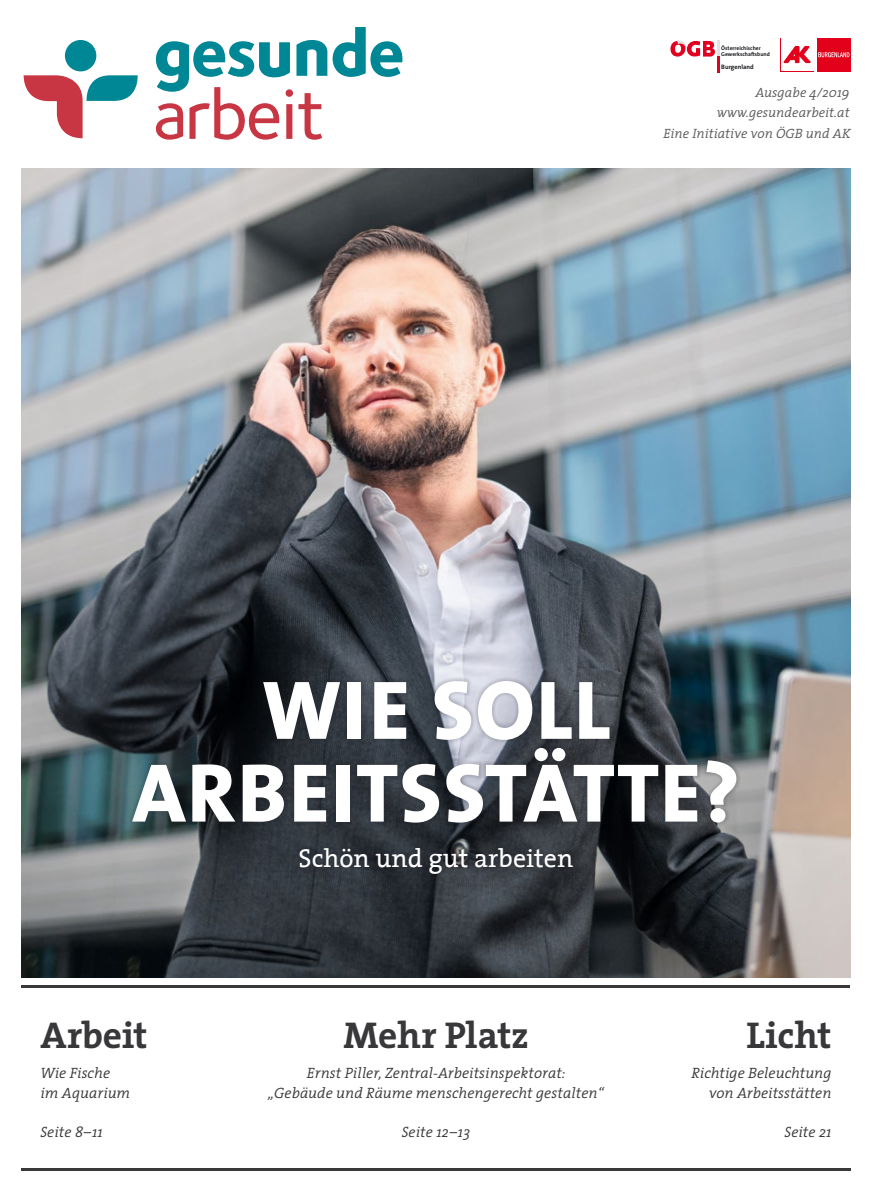
<style>
.page{position:relative;width:872px;height:1191px;background:#fff}
.page>*{position:absolute;margin:0;border:0;box-sizing:border-box;transform-origin:0 0}
.t1{font:800 84px/82.8px "The Sans";letter-spacing:.02em;color:#fff;text-align:center}
.t2{font:700 37.5px "The Serif";letter-spacing:-.01em;color:#38373a}
.t3{font:25.95px "The Serif";color:#fff}
.t4{font:italic 300 15px/19.5px "The Serif";letter-spacing:.005em;color:#38373a;text-align:center}
.t5{font:italic 300 13.5px/20.2px "The Serif";letter-spacing:.005em;color:#58585a;text-align:right}
.t6{font:700 6.45px "The Sans";color:#1a171c}
.t7{font:700 5.55px "The Sans";color:#1a171c}
</style>
<div class="page">
<svg style="left:156px;top:27px;width:246px;height:113px"></svg>
<svg style="left:24px;top:75px;width:114px;height:63px"></svg>
<div style="left:65px;top:40px;width:31px;height:31px;background:#008795;border-radius:50%"></div>
<svg style="left:780px;top:38px;width:1px;height:33px"></svg>
<svg style="left:784px;top:46px;width:26px;height:17px"></svg>
<div style="left:817px;top:38px;width:33px;height:33px;background:#e2001a"></div>
<svg style="left:818px;top:52px;width:31px;height:5px"></svg>
<svg style="left:670px;top:41px;width:15px;height:16px"></svg>
<div style="left:675px;top:45px;width:6px;height:8px;background:#fff;border-radius:50%"></div>
<svg style="left:677px;top:40px;width:42px;height:33px"></svg>
<hr style="left:21px;top:1168px;width:829px;height:2px;background:#38373a">
<hr style="left:21px;top:985px;width:829px;height:2px;background:#38373a">
<img style="left:21px;top:169px;width:829px;height:808px">
<div style="left:128px;top:677px;width:612px;height:200px;background:#1a171c;opacity:.36"></div>
<p class="t7" style="left:721px;top:43px;width:41px">Österreichischer</p>
<p class="t6" style="left:721px;top:62px;width:34px">Burgenland</p>
<p class="t7" style="left:721px;top:49px;width:50px">Gewerkschaftsbund</p>
<p class="t5" style="left:755px;top:82px;width:96px">Ausgabe 4/2019</p>
<p class="t5" style="left:663px;top:102px;width:189px">www.gesundearbeit.at<br>Eine Initiative von ÖGB und AK</p>
<h1 class="t1" style="left:132px;top:667px;width:608px">WIE SOLL<br>ARBEITSSTÄTTE?</h1>
<h3 class="t3" style="left:298px;top:836px;width:276px">Schön und gut arbeiten</h3>
<h2 class="t2" style="left:40px;top:1003px;width:109px">Arbeit</h2>
<p class="t4" style="left:40px;top:1063px;width:91px;text-align:left">Wie Fische im Aquarium</p>
<p class="t4" style="left:40px;top:1121px;width:64px">Seite 8–11</p>
<h2 class="t2" style="left:343px;top:1003px;width:187px">Mehr Platz</h2>
<p class="t4" style="left:268px;top:1063px;width:337px">Ernst Piller, Zentral-Arbeitsinspektorat:<br>„Gebäude und Räume menschengerecht gestalten“</p>
<p class="t4" style="left:402px;top:1121px;width:70px">Seite 12–13</p>
<h2 class="t2" style="left:746px;top:1003px;width:87px">Licht</h2>
<p class="t4" style="left:691px;top:1063px;width:142px;text-align:right">Richtige Beleuchtung von Arbeitsstätten</p>
<p class="t4" style="left:784px;top:1121px;width:49px">Seite 21</p>
</div>
